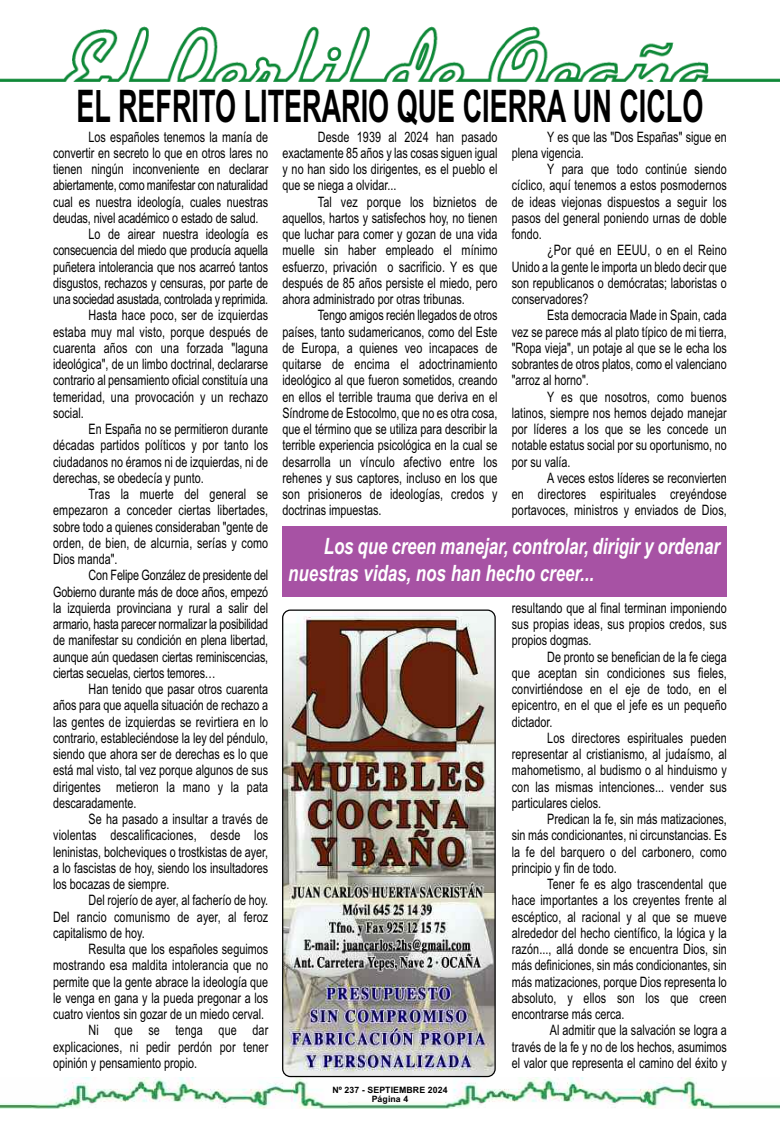
<style>
.page{position:relative;width:780px;height:1134px;background:#fff}
.page>*{position:absolute;margin:0;border:0;box-sizing:border-box;transform-origin:0 0}
.t1{font:700 45px "Arial";color:#000;scale:.6 1}
.t2{font:italic 700 22.5px/27.5px "Arial";letter-spacing:-.005em;color:#fff;scale:.75 1}
.t3{font:14.38px/16.2px "Arial";color:#000;text-align:justify;scale:.75 1}
.t4{font:14.38px "Arial";letter-spacing:-.02em;color:#000;scale:.75 1}
.t5{font:700 8.75px/8.8px "Arial";letter-spacing:.01em;color:#000;text-align:center}
</style>
<div class="page">
<img style="left:0;top:26px;width:780px;height:56px">
<div style="left:282px;top:526px;width:444px;height:71px;background:#a752a4"></div>
<img style="left:0;top:1077px;width:780px;height:32px">
<img style="left:282px;top:609px;width:213px;height:468px">
<h1 class="t1" style="left:76px;top:80px;width:1046px">EL REFRITO LITERARIO QUE CIERRA UN CICLO</h1>
<p class="t3" style="left:89px;top:128px;width:241px">Los españoles tenemos la manía de</p>
<p class="t3" style="left:53px;top:145px;width:288px">convertir en secreto lo que en otros lares no</p>
<p class="t3" style="left:53px;top:161px;width:288px">tienen ningún inconveniente en declarar</p>
<p class="t4" style="left:53px;top:177px;width:288px">abiertamente, como manifestar con naturalidad</p>
<p class="t3" style="left:53px;top:193px;width:288px">cual es nuestra ideología, cuales nuestras</p>
<p class="t3" style="left:53px;top:210px;width:275px">deudas, nivel académico o estado de salud.</p>
<p class="t3" style="left:89px;top:226px;width:241px">Lo de airear nuestra ideología es</p>
<p class="t3" style="left:53px;top:242px;width:288px">consecuencia del miedo que producía aquella</p>
<p class="t3" style="left:53px;top:258px;width:288px">puñetera intolerancia que nos acarreó tantos</p>
<p class="t3" style="left:53px;top:275px;width:288px">disgustos, rechazos y censuras, por parte de</p>
<p class="t4" style="left:53px;top:291px;width:288px">una sociedad asustada, controlada y reprimida.</p>
<p class="t3" style="left:89px;top:307px;width:241px">Hasta hace poco, ser de izquierdas</p>
<p class="t3" style="left:53px;top:323px;width:288px">estaba muy mal visto, porque después de</p>
<p class="t3" style="left:53px;top:340px;width:288px">cuarenta años con una forzada "laguna</p>
<p class="t3" style="left:53px;top:356px;width:288px">ideológica", de un limbo doctrinal, declararse</p>
<p class="t3" style="left:53px;top:372px;width:288px">contrario al pensamiento oficial constituía una</p>
<p class="t3" style="left:53px;top:388px;width:288px">temeridad, una provocación y un rechazo</p>
<p class="t3" style="left:53px;top:405px;width:42px">social.</p>
<p class="t3" style="left:89px;top:421px;width:241px">En España no se permitieron durante</p>
<p class="t3" style="left:53px;top:437px;width:288px">décadas partidos políticos y por tanto los</p>
<p class="t3" style="left:53px;top:453px;width:288px">ciudadanos no éramos ni de izquierdas, ni de</p>
<p class="t3" style="left:53px;top:470px;width:202px">derechas, se obedecía y punto.</p>
<p class="t3" style="left:89px;top:486px;width:241px">Tras la muerte del general se</p>
<p class="t3" style="left:53px;top:502px;width:288px">empezaron a conceder ciertas libertades,</p>
<p class="t3" style="left:53px;top:518px;width:288px">sobre todo a quienes consideraban "gente de</p>
<p class="t3" style="left:53px;top:535px;width:288px">orden, de bien, de alcurnia, serías y como</p>
<p class="t3" style="left:53px;top:551px;width:87px">Dios manda".</p>
<p class="t3" style="left:89px;top:567px;width:241px">Con Felipe González de presidente del</p>
<p class="t3" style="left:53px;top:583px;width:288px">Gobierno durante más de doce años, empezó</p>
<p class="t3" style="left:53px;top:600px;width:288px">la izquierda provinciana y rural a salir del</p>
<p class="t4" style="left:53px;top:616px;width:288px">armario, hasta parecer normalizar la posibilidad</p>
<p class="t3" style="left:53px;top:632px;width:288px">de manifestar su condición en plena libertad,</p>
<p class="t3" style="left:53px;top:648px;width:288px">aunque aún quedasen ciertas reminiscencias,</p>
<p class="t3" style="left:53px;top:665px;width:218px">ciertas secuelas, ciertos temores…</p>
<p class="t3" style="left:89px;top:681px;width:241px">Han tenido que pasar otros cuarenta</p>
<p class="t3" style="left:53px;top:697px;width:288px">años para que aquella situación de rechazo a</p>
<p class="t3" style="left:53px;top:713px;width:288px">las gentes de izquierdas se revirtiera en lo</p>
<p class="t3" style="left:53px;top:730px;width:288px">contrario, estableciéndose la ley del péndulo,</p>
<p class="t3" style="left:53px;top:746px;width:288px">siendo que ahora ser de derechas es lo que</p>
<p class="t3" style="left:53px;top:762px;width:288px">está mal visto, tal vez porque algunos de sus</p>
<p class="t3" style="left:53px;top:778px;width:288px">dirigentes metieron la mano y la pata</p>
<p class="t3" style="left:53px;top:795px;width:113px">descaradamente.</p>
<p class="t3" style="left:89px;top:811px;width:241px">Se ha pasado a insultar a través de</p>
<p class="t3" style="left:53px;top:827px;width:288px">violentas descalificaciones, desde los</p>
<p class="t3" style="left:53px;top:843px;width:288px">leninistas, bolcheviques o trostkistas de ayer,</p>
<p class="t3" style="left:53px;top:860px;width:288px">a lo fascistas de hoy, siendo los insultadores</p>
<p class="t3" style="left:53px;top:876px;width:156px">los bocazas de siempre.</p>
<p class="t3" style="left:89px;top:892px;width:241px">Del rojerío de ayer, al facherío de hoy.</p>
<p class="t3" style="left:53px;top:908px;width:288px">Del rancio comunismo de ayer, al feroz</p>
<p class="t3" style="left:53px;top:925px;width:123px">capitalismo de hoy.</p>
<p class="t3" style="left:89px;top:941px;width:241px">Resulta que los españoles seguimos</p>
<p class="t3" style="left:53px;top:957px;width:288px">mostrando esa maldita intolerancia que no</p>
<p class="t3" style="left:53px;top:973px;width:288px">permite que la gente abrace la ideología que</p>
<p class="t3" style="left:53px;top:990px;width:288px">le venga en gana y la pueda pregonar a los</p>
<p class="t3" style="left:53px;top:1006px;width:283px">cuatro vientos sin gozar de un miedo cerval.</p>
<p class="t3" style="left:89px;top:1022px;width:241px">Ni que se tenga que dar</p>
<p class="t3" style="left:53px;top:1038px;width:288px">explicaciones, ni pedir perdón por tener</p>
<p class="t3" style="left:53px;top:1055px;width:193px">opinión y pensamiento propio.</p>
<p class="t3" style="left:282px;top:128px;width:288px;text-indent:35px">Desde 1939 al 2024 han pasado exactamente 85 años y las cosas siguen igual y no han sido los dirigentes, es el pueblo el que se niega a olvidar...</p>
<p class="t3" style="left:282px;top:193px;width:288px;text-indent:35px">Tal vez porque los biznietos de aquellos, hartos y satisfechos hoy, no tienen que luchar para comer y gozan de una vida muelle sin haber empleado el mínimo esfuerzo, privación o sacrificio. Y es que después de 85 años persiste el miedo, pero ahora administrado por otras tribunas.</p>
<p class="t3" style="left:282px;top:307px;width:288px;text-indent:35px">Tengo amigos recién llegados de otros países, tanto sudamericanos, como del Este de Europa, a quienes veo incapaces de quitarse de encima el adoctrinamiento ideológico al que fueron sometidos, creando en ellos el terrible trauma que deriva en el Síndrome de Estocolmo, que no es otra cosa, que el término que se utiliza para describir la terrible experiencia psicológica en la cual se desarrolla un vínculo afectivo entre los rehenes y sus captores, incluso en los que son prisioneros de ideologías, credos y doctrinas impuestas.</p>
<p class="t3" style="left:511px;top:128px;width:288px;text-indent:35px">Y es que las "Dos Españas" sigue en plena vigencia.</p>
<p class="t3" style="left:511px;top:161px;width:288px;text-indent:35px">Y para que todo continúe siendo cíclico, aquí tenemos a estos posmodernos de ideas viejonas dispuestos a seguir los pasos del general poniendo urnas de doble fondo.</p>
<p class="t3" style="left:511px;top:242px;width:288px;text-indent:35px">¿Por qué en EEUU, o en el Reino Unido a la gente le importa un bledo decir que son republicanos o demócratas; laboristas o conservadores?</p>
<p class="t3" style="left:511px;top:307px;width:288px;text-indent:35px">Esta democracia Made in Spain, cada vez se parece más al plato típico de mi tierra, "Ropa vieja", un potaje al que se le echa los sobrantes de otros platos, como el valenciano "arroz al horno".</p>
<p class="t3" style="left:511px;top:388px;width:288px;text-indent:35px">Y es que nosotros, como buenos latinos, siempre nos hemos dejado manejar por líderes a los que se les concede un notable estatus social por su oportunismo, no por su valía.</p>
<p class="t3" style="left:511px;top:470px;width:288px;text-indent:35px">A veces estos líderes se reconvierten en directores espirituales creyéndose portavoces, ministros y enviados de Dios,</p>
<h2 class="t2" style="left:288px;top:532px;width:577px;text-indent:35px">Los que creen manejar, controlar, dirigir y ordenar nuestras vidas, nos han hecho creer...</h2>
<p class="t5" style="left:332px;top:1085px;width:117px">Nº 237 - SEPTIEMBRE 2024<br>Página 4</p>
<p class="t3" style="left:511px;top:600px;width:288px">resultando que al final terminan imponiendo sus propias ideas, sus propios credos, sus propios dogmas.</p>
<p class="t3" style="left:511px;top:648px;width:288px;text-indent:35px">De pronto se benefician de la fe ciega que aceptan sin condiciones sus fieles, convirtiéndose en el eje de todo, en el epicentro, en el que el jefe es un pequeño dictador.</p>
<p class="t3" style="left:511px;top:730px;width:288px;text-indent:35px">Los directores espirituales pueden representar al cristianismo, al judaísmo, al mahometismo, al budismo o al hinduismo y con las mismas intenciones... vender sus particulares cielos.</p>
<p class="t3" style="left:511px;top:811px;width:288px;text-indent:35px">Predican la fe, sin más matizaciones, sin más condicionantes, ni circunstancias. Es la fe del barquero o del carbonero, como principio y fin de todo.</p>
<p class="t3" style="left:512px;top:876px;width:288px;text-indent:35px">Tener fe es algo trascendental que hace importantes a los creyentes frente al escéptico, al racional y al que se mueve alrededor del hecho científico, la lógica y la razón..., allá donde se encuentra Dios, sin más definiciones, sin más condicionantes, sin más matizaciones, porque Dios representa lo absoluto, y ellos son los que creen encontrarse más cerca.</p>
<p class="t3" style="left:512px;top:1022px;width:288px;text-indent:38px">Al admitir que la salvación se logra a través de la fe y no de los hechos, asumimos el valor que representa el camino del éxito y</p>
</div>
